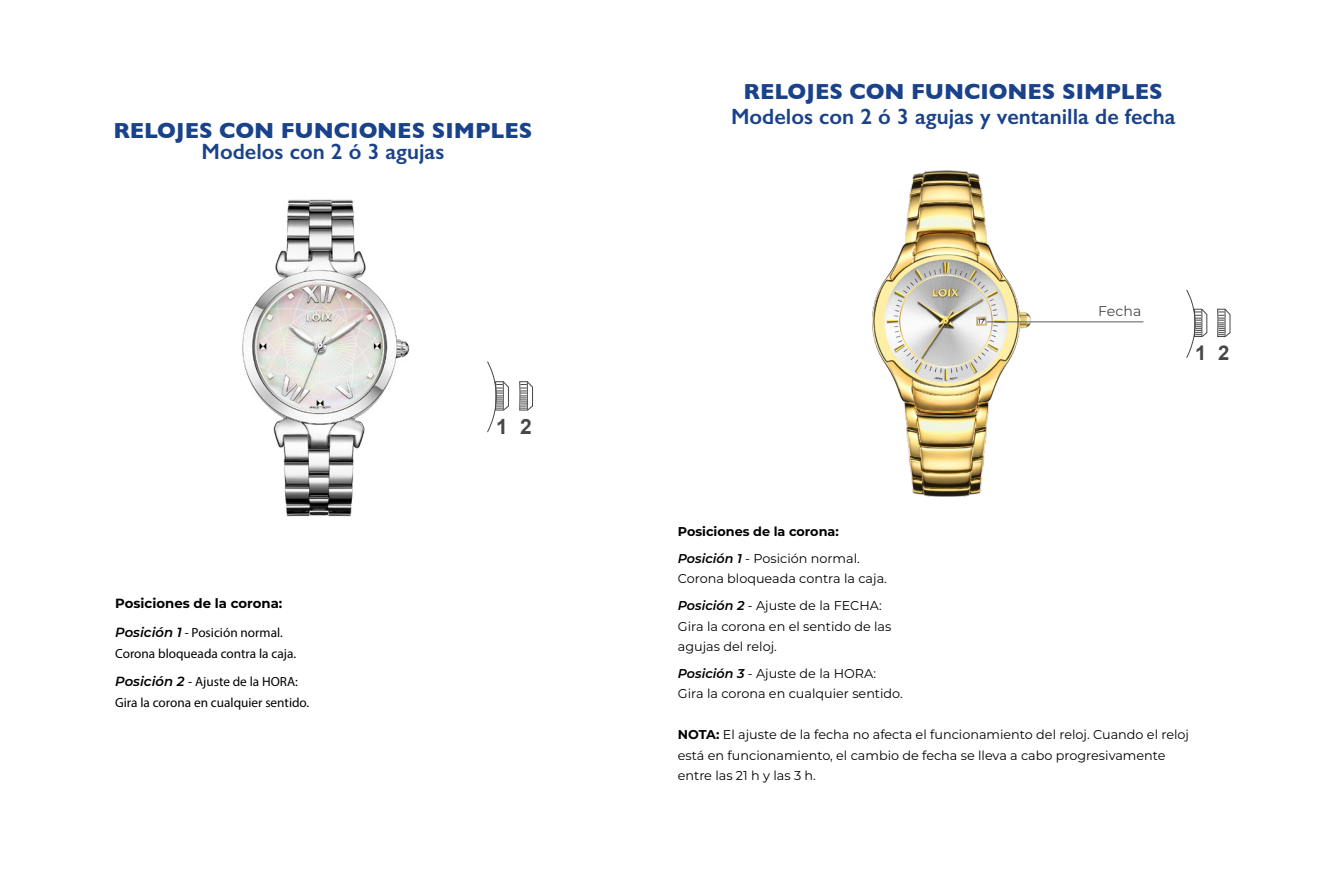
<style>
.page{position:relative;width:1330px;height:875px;background:#fff}
.page>*{position:absolute;margin:0;border:0;box-sizing:border-box;transform-origin:0 0}
.t1{font:600 22.22px "Gill Sans";color:#1a428a}
.t2{font:700 22.22px "Gill Sans";color:#1a428a}
.t3{font:700 21px "Arial";color:#484747}
.t4{font:700 20.21px "Arial";color:#484747}
.t5{font:14.09px "Montserrat";letter-spacing:.005em;color:#484747}
.t6{font:13.3px/21.3px "Myriad Pro";color:#000}
.t7{font:700 13.3px "Montserrat";color:#000}
.t8{font:12.78px/20.5px "Montserrat";color:#000}
.t9{font:700 12.78px/26.9px "Montserrat";color:#000}
.s1{font-family:"Montserrat";font-weight:600;font-style:italic}
.s2{font-weight:600;font-style:italic}
.s3{font-weight:400}
.s4{font-weight:700}
</style>
<div class="page">
<img style="left:242px;top:199px;width:168px;height:318px">
<svg style="left:487px;top:361px;width:22px;height:72px"></svg>
<svg style="left:519px;top:381px;width:14px;height:30px"></svg>
<img style="left:872px;top:170px;width:248px;height:327px">
<div style="left:1052px;top:479px;width:68px;height:28px;background:#fff"></div>
<hr style="left:987px;top:321px;width:156px;height:1px;background:#5c5b5f">
<svg style="left:1186px;top:289px;width:22px;height:69px"></svg>
<svg style="left:1217px;top:308px;width:14px;height:29px"></svg>
<h1 class="t2" style="left:113px;top:113px;width:421px">RELOJES CON FUNCIONES SIMPLES</h1>
<h1 class="t1" style="left:202px;top:138px;width:244px">Modelos con 2 ó 3 agujas</h1>
<p class="t7" style="left:115px;top:593px;width:169px">Posiciones de la corona:</p>
<p class="t6" style="left:115px;top:622px;width:182px"><span class="s1">Posición 1</span> - Posición normal.<br>Corona bloqueada contra la caja.</p>
<p class="t6" style="left:115px;top:671px;width:196px"><span class="s1">Posición 2</span> - Ajuste de la HORA:<br>Gira la corona en cualquier sentido.</p>
<h2 class="t3" style="left:496px;top:413px;width:37px">1 2</h2>
<h1 class="t2" style="left:744px;top:74px;width:421px">RELOJES CON FUNCIONES SIMPLES</h1>
<h1 class="t1" style="left:731px;top:103px;width:446px">Modelos con 2 ó 3 agujas y ventanilla de fecha</h1>
<p class="t5" style="left:1098px;top:302px;width:45px">Fecha</p>
<h3 class="t4" style="left:1195px;top:340px;width:36px">1 2</h3>
<p class="t9" style="left:678px;top:517px;width:184px">Posiciones de la corona:<br><span class="s2">Posición 1</span> <span class="s3">- Posición normal.</span></p>
<p class="t8" style="left:678px;top:565px;width:211px;line-height:26.9px">Corona bloqueada contra la caja.<br><span class="s2">Posición 2</span> - Ajuste de la FECHA:</p>
<p class="t8" style="left:678px;top:615px;width:215px">Gira la corona en el sentido de las agujas del reloj.</p>
<p class="t8" style="left:678px;top:663px;width:227px"><span class="s2">Posición 3</span> - Ajuste de la HORA:<br>Gira la corona en cualquier sentido.</p>
<p class="t8" style="left:678px;top:724px;width:513px"><span class="s4">NOTA:</span> El ajuste de la fecha no afecta el funcionamiento del reloj. Cuando el reloj está en funcionamiento, el cambio de fecha se lleva a cabo progresivamente entre las 21 h y las 3 h.</p>
</div>
